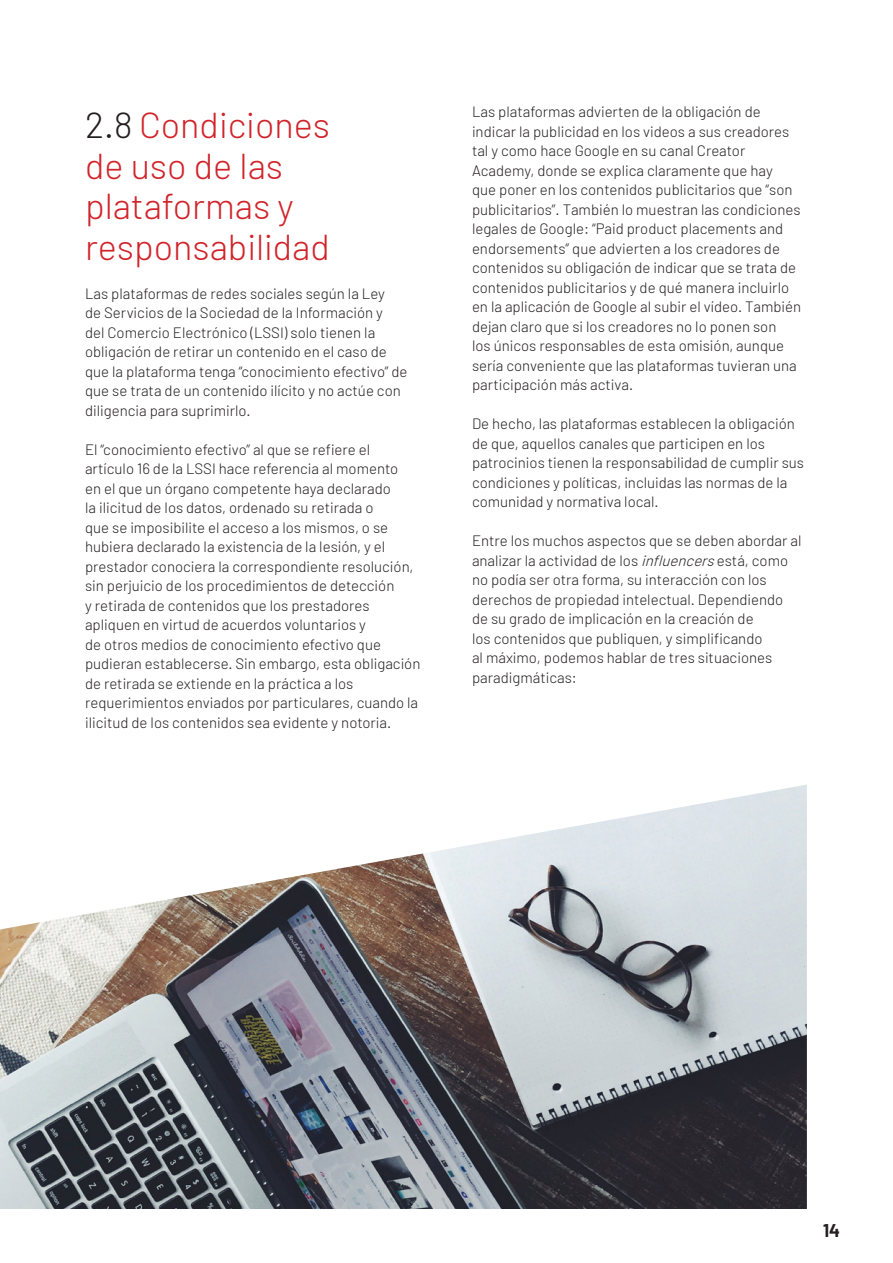
<style>
.page{position:relative;width:893px;height:1263px;background:#fff}
.page>*{position:absolute;margin:0;border:0;box-sizing:border-box;transform-origin:0 0}
.t1{font:300 36px/40.5px "Barlow";color:#d1232a}
.t2{font:700 18px "Barlow";color:#231f20}
.t3{font:300 15px/19.5px "Barlow";color:#231f20}
.s1{color:#231f20}
.s2{font-style:italic}
</style>
<div class="page">
<img style="left:0;top:784px;width:807px;height:425px">
<h1 class="t1" style="left:85px;top:104px;width:247px"><span class="s1">2.8</span> Condiciones de uso de las plataformas y responsabilidad</h1>
<p class="t3" style="left:85px;top:283px;width:324px">Las plataformas de redes sociales según la Ley<br>de Servicios de la Sociedad de la Información y<br>del Comercio Electrónico (LSSI) solo tienen la obligación de retirar un contenido en el caso de que la plataforma tenga “conocimiento efectivo” de que se trata de un contenido ilícito y no actúe con diligencia para suprimirlo.</p>
<p class="t3" style="left:85px;top:439px;width:337px">El “conocimiento efectivo” al que se refiere el artículo 16 de la LSSI hace referencia al momento<br>en el que un órgano competente haya declarado<br>la ilicitud de los datos, ordenado su retirada o<br>que se imposibilite el acceso a los mismos, o se hubiera declarado la existencia de la lesión, y el prestador conociera la correspondiente resolución, sin perjuicio de los procedimientos de detección<br>y retirada de contenidos que los prestadores apliquen en virtud de acuerdos voluntarios y<br>de otros medios de conocimiento efectivo que pudieran establecerse. Sin embargo, esta obligación de retirada se extiende en la práctica a los requerimientos enviados por particulares, cuando la ilicitud de los contenidos sea evidente y notoria.</p>
<p class="t3" style="left:472px;top:102px;width:331px">Las plataformas advierten de la obligación de indicar la publicidad en los videos a sus creadores tal y como hace Google en su canal Creator Academy, donde se explica claramente que hay<br>que poner en los contenidos publicitarios que “son publicitarios”. También lo muestran las condiciones legales de Google: “Paid product placements and endorsements” que advierten a los creadores de contenidos su obligación de indicar que se trata de contenidos publicitarios y de qué manera incluirlo en la aplicación de Google al subir el vídeo. También dejan claro que si los creadores no lo ponen son<br>los únicos responsables de esta omisión, aunque sería conveniente que las plataformas tuvieran una participación más activa.</p>
<p class="t3" style="left:472px;top:414px;width:334px">De hecho, las plataformas establecen la obligación de que, aquellos canales que participen en los patrocinios tienen la responsabilidad de cumplir sus condiciones y políticas, incluidas las normas de la comunidad y normativa local.</p>
<p class="t3" style="left:472px;top:531px;width:331px">Entre los muchos aspectos que se deben abordar al analizar la actividad de los <span class="s2">influencers</span>está, como no podía ser otra forma, su interacción con los derechos de propiedad intelectual. Dependiendo de su grado de implicación en la creación de<br>los contenidos que publiquen, y simplificando<br>al máximo, podemos hablar de tres situaciones paradigmáticas:</p>
<p class="t2" style="left:823px;top:1219px;width:18px">14</p>
</div>
